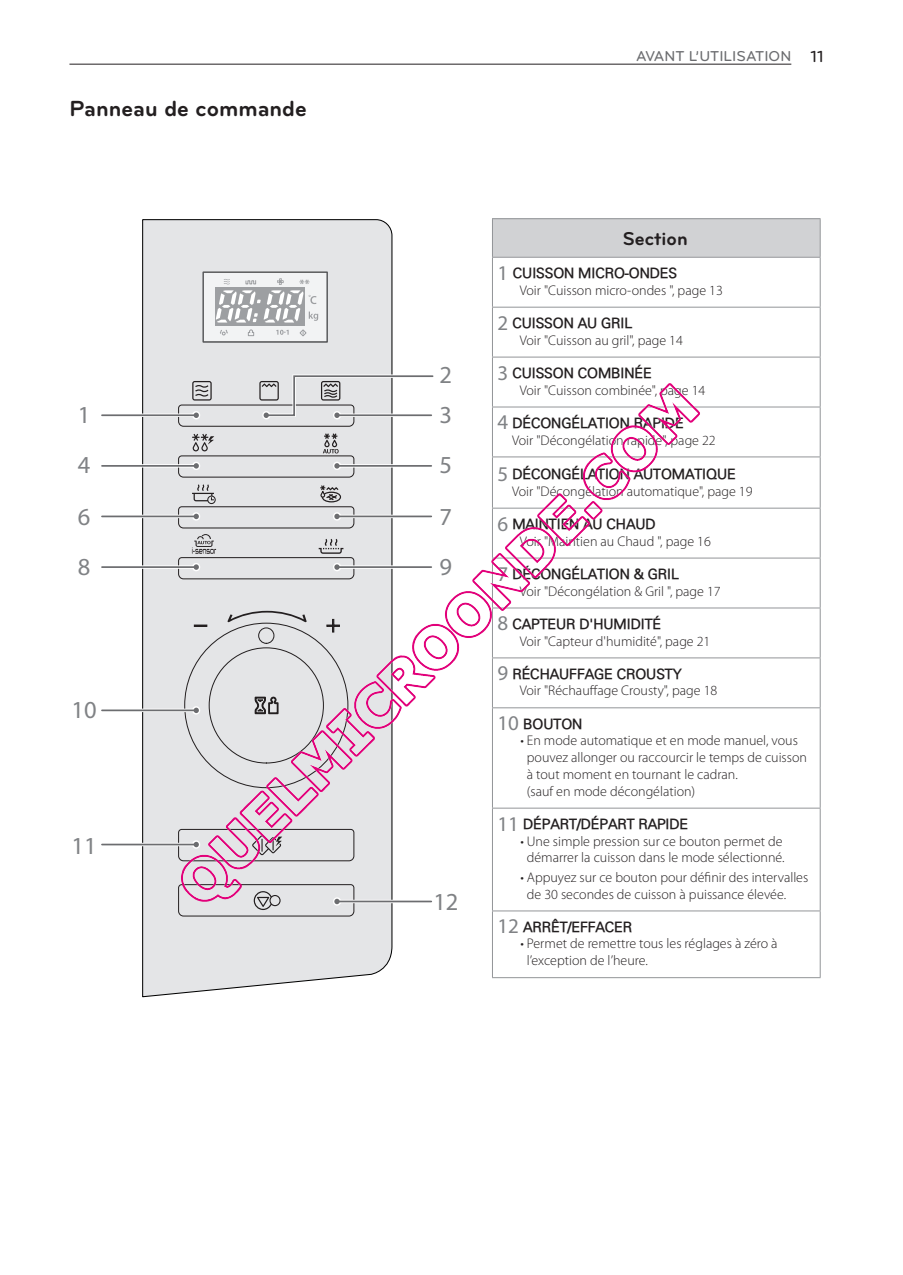
<style>
.page{position:relative;width:903px;height:1275px;background:#fff}
.page>*{position:absolute;margin:0;border:0;box-sizing:border-box;transform-origin:0 0}
.t1{font:24.5px/50.1px "Myriad Pro";color:#808285}
.t2{font:700 22.75px "Bryant LG";color:#231f20}
.t3{font:700 19.25px "Bryant LG";color:#231f20}
.t4{font:500 14.88px "Bryant LG";color:#6c6d70}
.t5{font:300 14px/16.8px "Myriad Pro";color:#231f20}
.t6{font:300 14px "Univers";color:#231f20}
.s1{font-size:16.62px;color:#231f20}
.s2{font-family:"Myriad Pro";font-weight:400;font-size:21px;color:#808285}
</style>
<div class="page">
<hr style="left:69px;top:64px;width:722px;height:1px;background:#231f20">
<img style="left:101px;top:218px;width:720px;height:780px">
<h2 class="t2" style="left:69px;top:95px;width:239px">Panneau de commande</h2>
<h1 class="t1" style="left:78px;top:389px;width:14px;line-height:50.6px">1<br>4</h1>
<h1 class="t1" style="left:78px;top:491px;width:14px">6<br>8</h1>
<h1 class="t1" style="left:71px;top:684px;width:27px">10</h1>
<h1 class="t1" style="left:71px;top:820px;width:27px">11</h1>
<p class="t4" style="left:636px;top:47px;width:189px">AVANT L’UTILISATION <span class="s1">11</span></p>
<h1 class="t1" style="left:440px;top:354px;width:14px;line-height:39.7px">2<br>3</h1>
<h1 class="t1" style="left:440px;top:440px;width:14px">5</h1>
<h1 class="t1" style="left:440px;top:491px;width:14px">7<br>9</h1>
<h1 class="t1" style="left:433px;top:876px;width:27px">12</h1>
<h3 class="t3" style="left:623px;top:227px;width:66px">Section</h3>
<p class="t6" style="left:497px;top:264px;width:34px"><span class="s2">1</span> CUISSON</p>
<p class="t6" style="left:578px;top:264px;width:11px">MICRO</p>
<p class="t6" style="left:625px;top:264px;width:15px">-ONDES</p>
<p class="t5" style="left:520px;top:282px;width:205px">Voir "Cuisson micro-ondes ", page 13</p>
<p class="t6" style="left:497px;top:314px;width:34px"><span class="s2">2</span> CUISSON</p>
<p class="t6" style="left:577px;top:314px;width:32px">AU GRIL</p>
<p class="t5" style="left:520px;top:331px;width:165px">Voir "Cuisson au gril", page 14</p>
<p class="t6" style="left:497px;top:364px;width:34px"><span class="s2">3</span> CUISSON</p>
<p class="t6" style="left:577px;top:364px;width:12px">COM</p>
<p class="t6" style="left:611px;top:364px;width:18px">BINÉE</p>
<p class="t5" style="left:520px;top:381px;width:187px">Voir "Cuisson combinée", page 14</p>
<p class="t6" style="left:497px;top:414px;width:35px"><span class="s2">4</span> DÉCONGÉLATION</p>
<p class="t6" style="left:633px;top:414px;width:10px">RAPIDE</p>
<p class="t5" style="left:512px;top:431px;width:205px">Voir "Décongélation rapide", page 22</p>
<p class="t6" style="left:497px;top:465px;width:35px"><span class="s2">5</span> DÉCONGÉLATION</p>
<p class="t6" style="left:633px;top:465px;width:10px">AUTOMATI</p>
<p class="t6" style="left:706px;top:465px;width:21px">QUE</p>
<p class="t5" style="left:512px;top:483px;width:242px">Voir "Décongélation automatique", page 19</p>
<p class="t6" style="left:497px;top:515px;width:37px"><span class="s2">6</span> MAINTIEN</p>
<p class="t6" style="left:583px;top:515px;width:44px">AU CHAUD</p>
<p class="t5" style="left:520px;top:532px;width:193px">Voir "Maintien au Chaud ", page 16</p>
<p class="t6" style="left:497px;top:565px;width:35px"><span class="s2">7</span> DÉCONGÉLATION</p>
<p class="t6" style="left:633px;top:565px;width:32px">&amp; GRIL</p>
<p class="t5" style="left:520px;top:582px;width:202px">Voir "Décongélation &amp; Gril ", page 17</p>
<p class="t6" style="left:497px;top:615px;width:34px"><span class="s2">8</span> CAPTEUR</p>
<p class="t6" style="left:579px;top:615px;width:24px">D'HUMIDITÉ</p>
<p class="t5" style="left:520px;top:632px;width:192px">Voir "Capteur d'humidité", page 21</p>
<p class="t6" style="left:497px;top:665px;width:34px"><span class="s2">9</span> RÉCHAUFFAGE</p>
<p class="t6" style="left:616px;top:665px;width:66px">CROUSTY</p>
<p class="t5" style="left:520px;top:682px;width:199px">Voir "Réchauffage Crousty", page 18</p>
<p class="t6" style="left:497px;top:715px;width:86px"><span class="s2">10</span> BOUTON</p>
<p class="t5" style="left:527px;top:732px;width:282px;text-indent:-7px">• En mode automatique et en mode manuel, vous pouvez allonger ou raccourcir le temps de cuisson à tout moment en tournant le cadran.<br>(sauf en mode décongélation)</p>
<p class="t6" style="left:497px;top:815px;width:150px"><span class="s2">11</span> DÉPART/DÉPART RAPIDE</p>
<p class="t5" style="left:520px;top:832px;width:266px;text-align:center">• Une simple pression sur ce bouton permet de démarrer la cuisson dans le mode sélectionné.</p>
<p class="t5" style="left:527px;top:868px;width:283px;text-indent:-7px">• Appuyez sur ce bouton pour définir des intervalles de 30 secondes de cuisson à puissance élevée.</p>
<p class="t6" style="left:497px;top:918px;width:136px"><span class="s2">12</span> ARRÊT/EFFACER</p>
<p class="t5" style="left:527px;top:935px;width:252px;text-indent:-7px">• Permet de remettre tous les réglages à zéro à l’exception de l’heure.</p>
</div>
